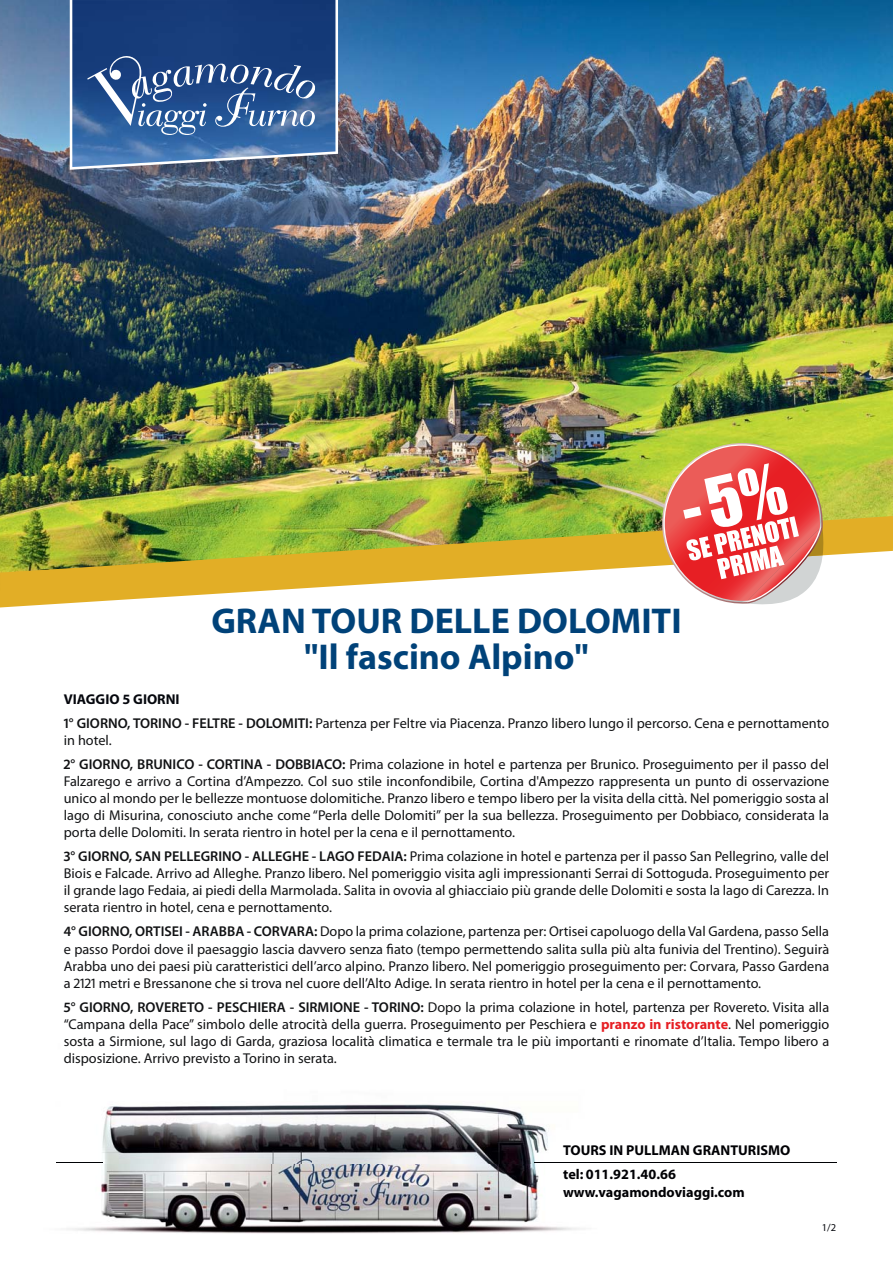
<style>
.page{position:relative;width:893px;height:1263px;background:#fff}
.page>*{position:absolute;margin:0;border:0;box-sizing:border-box;transform-origin:0 0}
.t1{font:700 36px/36px "Myriad";color:#004279;text-align:center}
.t2{font:14.25px/17.1px "Myriad Pro";color:#111214;text-align:justify}
.t3{font:700 14.25px/24px "Myriad";color:#000104}
.t4{font:10.5px "Myriad Pro";color:#05070d}
.s1{font-weight:700;color:#05070d}
.s2{font-weight:600}
.s3{font-weight:700;color:#e61f24}
</style>
<div class="page">
<img style="left:0;top:0;width:893px;height:516px">
<img style="left:56px;top:1104px;width:781px;height:130px">
<hr style="left:57px;top:1162px;width:46px;height:1px;background:#000104">
<hr style="left:534px;top:1162px;width:302px;height:1px;background:#000104">
<svg style="left:70px;top:0;width:268px;height:170px"></svg>
<img style="left:72px;top:0;width:263px;height:167px">
<svg style="left:87px;top:53px;width:228px;height:82px"></svg>
<img style="left:0;top:516px;width:893px;height:91px">
<svg style="left:654px;top:435px;width:172px;height:172px"></svg>
<h1 class="t1" style="left:211px;top:606px;width:472px">GRAN TOUR DELLE DOLOMITI "Il fascino Alpino"</h1>
<p class="t2" style="left:64px;top:688px;width:767px;line-height:24px"><span class="s1">VIAGGIO 5 GIORNI<br></span><span class="s2">1° GIORNO, TORINO - FELTRE - DOLOMITI:</span> Partenza per Feltre via Piacenza. Pranzo libero lungo il percorso. Cena e pernottamento</p>
<p class="t2" style="left:64px;top:729px;width:767px;line-height:24px">in hotel.<br><span class="s2">2° GIORNO, BRUNICO - CORTINA - DOBBIACO:</span> Prima colazione in hotel e partenza per Brunico. Proseguimento per il passo del</p>
<p class="t2" style="left:64px;top:774px;width:767px">Falzarego e arrivo a Cortina d’Ampezzo. Col suo stile inconfondibile, Cortina d'Ampezzo rappresenta un punto di osservazione unico al mondo per le bellezze montuose dolomitiche. Pranzo libero e tempo libero per la visita della città. Nel pomeriggio sosta al lago di Misurina, conosciuto anche come “Perla delle Dolomiti” per la sua bellezza. Proseguimento per Dobbiaco, considerata la porta delle Dolomiti. In serata rientro in hotel per la cena e il pernottamento.</p>
<p class="t2" style="left:64px;top:849px;width:767px"><span class="s2">3° GIORNO, SAN PELLEGRINO - ALLEGHE - LAGO FEDAIA:</span> Prima colazione in hotel e partenza per il passo San Pellegrino, valle del Biois e Falcade. Arrivo ad Alleghe. Pranzo libero. Nel pomeriggio visita agli impressionanti Serrai di Sottoguda. Proseguimento per il grande lago Fedaia, ai piedi della Marmolada. Salita in ovovia al ghiacciaio più grande delle Dolomiti e sosta la lago di Carezza. In serata rientro in hotel, cena e pernottamento.</p>
<p class="t2" style="left:64px;top:925px;width:767px"><span class="s2">4° GIORNO, ORTISEI - ARABBA - CORVARA:</span> Dopo la prima colazione, partenza per: Ortisei capoluogo della Val Gardena, passo Sella e passo Pordoi dove il paesaggio lascia davvero senza fiato (tempo permettendo salita sulla più alta funivia del Trentino). Seguirà Arabba uno dei paesi più caratteristici dell’arco alpino. Pranzo libero. Nel pomeriggio proseguimento per: Corvara, Passo Gardena a 2121 metri e Bressanone che si trova nel cuore dell’Alto Adige. In serata rientro in hotel per la cena e il pernottamento.</p>
<p class="t2" style="left:64px;top:1000px;width:767px"><span class="s2">5° GIORNO, ROVERETO - PESCHIERA - SIRMIONE - TORINO:</span> Dopo la prima colazione in hotel, partenza per Rovereto. Visita alla “Campana della Pace” simbolo delle atrocità della guerra. Proseguimento per Peschiera e <span class="s3">pranzo in ristorante</span>. Nel pomeriggio sosta a Sirmione, sul lago di Garda, graziosa località climatica e termale tra le più importanti e rinomate d’Italia. Tempo libero a disposizione. Arrivo previsto a Torino in serata.</p>
<p class="t3" style="left:563px;top:1139px;width:229px">TOURS IN PULLMAN GRANTURISMO tel: 011.921.40.66</p>
<p class="t3" style="left:563px;top:1181px;width:183px">www.vagamondoviaggi.com</p>
<p class="t4" style="left:822px;top:1223px;width:16px">1/2</p>
</div>
